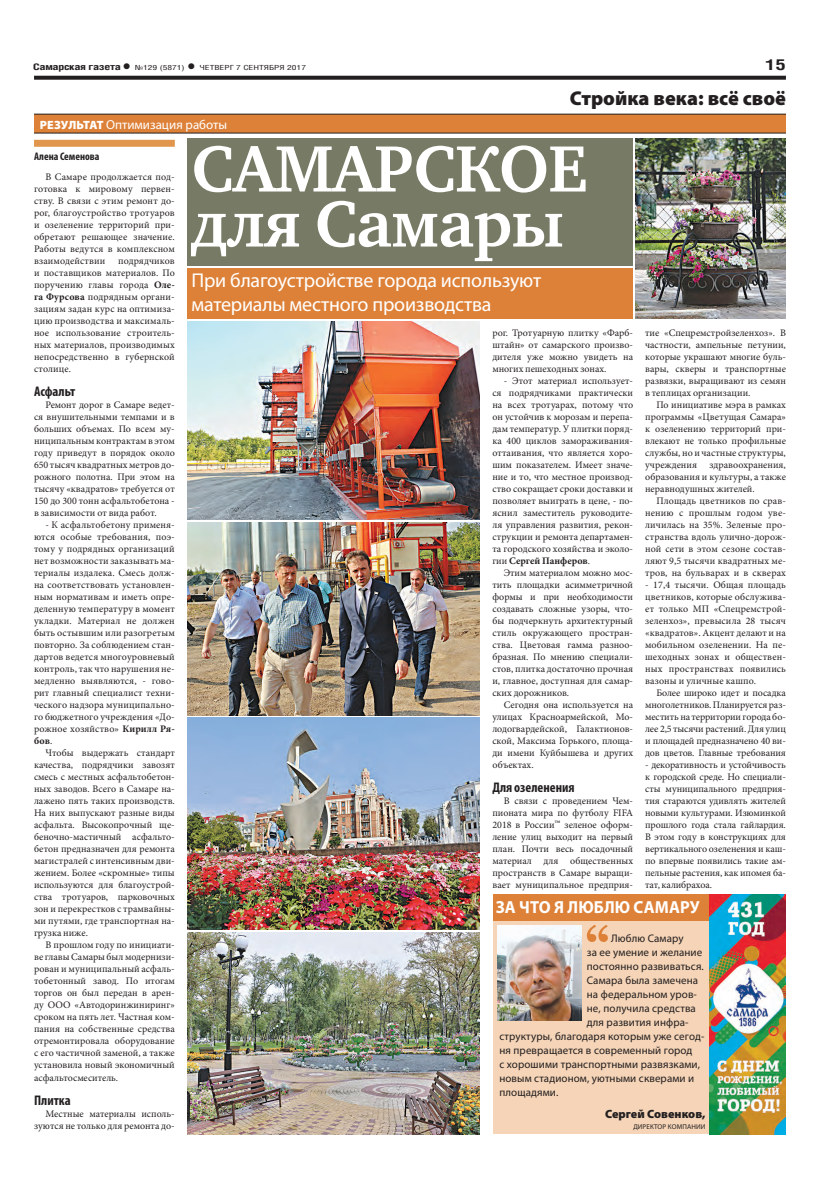
<style>
.page{position:relative;width:820px;height:1191px;background:#fff}
.page>*{position:absolute;margin:0;border:0;box-sizing:border-box;transform-origin:0 0}
.заголовок{font:700 67px/55px "Charter C";letter-spacing:-.01em;color:#fff}
.подзаголовок{font:20px/24px "Myriad Pro";letter-spacing:-.01em;color:#fff}
.рубрика{font:900 20px "Myriad Pro";color:#231f20}
.рубрика-2{font:700 17.5px "Myriad Pro";letter-spacing:.01em;color:#fff;scale:.95 1}
.t1{font:700 15px "Helios Cond";color:#231f20;scale:1.4 1}
.ЗАГ_в_ТЕКСТЕ{font:700 condensed 14px "Myriad Pro";color:#231f20}
.надзаголовок{font:13px "Myriad Pro";color:#fff}
.мнение_имя_без_линии{font:900 12px "Myriad Pro";color:#231f20}
.круглый_стол_тема{font:11px "Myriad Pro";letter-spacing:.01em;color:#231f20}
.АВТОР_цвет{font:700 condensed 11px "Myriad Pro";color:#231f20}
.ОСНОВНОЙ{font:10px/12px "Minion Pro";color:#231f20;text-align:justify}
.t2{font:700 9px "Helios Cond";letter-spacing:-.02em;color:#231f20;scale:1.4 1}
.t3{font:7px "Helios Cond";color:#231f20;scale:1.4 1}
.мнение_имя_без_линии-2{font:7px "Myriad Pro";letter-spacing:.02em;color:#231f20}
.s1{font-size:16px}
.s2{font-weight:700;font-size:16px}
.s3{font-weight:900;font-size:12px}
.s4{font-weight:700}
.s5{font-size:13px}
</style>
<div class="page">
<svg style="left:34px;top:76px;width:751px;height:4px;background:#322f2f"></svg>
<div style="left:34px;top:140px;width:141px;height:7px;background:#e0974d"></div>
<div style="left:34px;top:114px;width:751px;height:19px;background:#de8138"></div>
<hr style="left:34px;top:114px;width:751px;height:1px;background:#231f20">
<hr style="left:34px;top:133px;width:751px;height:1px;background:#231f20">
<div style="left:187px;top:138px;width:445px;height:127px;background:#777a65"></div>
<div style="left:187px;top:268px;width:445px;height:51px;background:#de8138"></div>
<div style="left:493px;top:894px;width:292px;height:240px;background:#f5d4b7"></div>
<div style="left:493px;top:894px;width:216px;height:26px;background:#de8138"></div>
<img style="left:709px;top:894px;width:76px;height:240px">
<img style="left:497px;top:925px;width:84px;height:95px">
<img style="left:187px;top:933px;width:292px;height:201px">
<img style="left:187px;top:321px;width:292px;height:199px">
<img style="left:635px;top:138px;width:150px;height:181px">
<img style="left:187px;top:522px;width:292px;height:193px">
<img style="left:187px;top:717px;width:292px;height:212px">
<svg style="left:586px;top:925px;width:21px;height:17px"></svg>
<p class="t2" style="left:33px;top:61px;width:71px">Самарская газета<span class="s1">•</span></p>
<p class="t3" style="left:135px;top:63px;width:124px">№129 (5871) <span class="s2">•</span> ЧЕТВЕРГ 7 СЕНТЯБРЯ 2017</p>
<p class="t1" style="left:765px;top:55px;width:16px">15</p>
<p class="рубрика" style="left:569px;top:87px;width:218px">Стройка века: всё своё</p>
<p class="заголовок" style="left:191px;top:142px;width:397px">САМАРСКОЕ для Самары</p>
<p class="подзаголовок" style="left:191px;top:268px;width:351px">При благоустройстве города используют материалы местного производства</p>
<p class="надзаголовок" style="left:40px;top:116px;width:189px"><span class="s3">РЕЗУЛЬТАТ</span> Оптимизация работы</p>
<p class="АВТОР_цвет" style="left:34px;top:150px;width:67px">Алена Семенова</p>
<p class="ОСНОВНОЙ" style="left:34px;top:171px;width:142px;text-indent:11px">В Самаре продолжается под&shy;готовка к мировому первен&shy;ству. В связи с этим ремонт до&shy;рог, благоустройство тротуаров и озеленение территорий при&shy;обретают решающее значение.<br>Работы ведутся в комплексном взаимодействии</p>
<p class="ОСНОВНОЙ" style="left:34px;top:255px;width:142px;text-indent:84px">подрядчиков и поставщиков материалов. По поручению главы города <span class="s4">Оле&shy;га Фурсова</span> подрядным органи&shy;зациям задан курс на оптимиза&shy;цию производства и максималь&shy;ное использование строитель&shy;ных материалов, производимых непосредственно в губернской столице.</p>
<p class="ЗАГ_в_ТЕКСТЕ" style="left:34px;top:383px;width:43px">Асфальт</p>
<p class="ОСНОВНОЙ" style="left:34px;top:399px;width:142px;text-indent:11px">Ремонт дорог в Самаре ведет&shy;ся внушительными темпами и в больших объемах. По всем му&shy;ниципальным контрактам в этом году приведут в порядок около 650 тысяч квадратных метров до&shy;рожного полотна. При этом на тысячу «квадратов» требуется от 150 до 300 тонн асфальтобетона - в зависимости от вида работ.</p>
<p class="ОСНОВНОЙ" style="left:34px;top:519px;width:142px;text-indent:11px">- К асфальтобетону применя&shy;ются особые требования, поэ&shy;тому у подрядных организаций нет возможности заказывать ма&shy;териалы издалека. Смесь долж&shy;на соответствовать установлен&shy;ным нормативам и иметь опре&shy;деленную температуру в момент укладки. Материал не должен быть остывшим или разогретым повторно. За соблюдением стан&shy;дартов ведется многоуровневый контроль, так что нарушения не&shy;медленно выявляются, - гово&shy;рит главный специалист техни&shy;ческого надзора муниципально&shy;го бюджетного учреждения «До&shy;рожное хозяйство» <span class="s4">Кирилл Ря&shy;бов</span>.</p>
<p class="ОСНОВНОЙ" style="left:34px;top:747px;width:142px;text-indent:11px">Чтобы выдержать стандарт качества, подрядчики завозят смесь с местных асфальтобетон&shy;ных заводов. Всего в Самаре на&shy;лажено пять таких производств.<br>На них выпускают разные виды асфальта. Высокопрочный ще&shy;беночно-мастичный асфальто&shy;бетон предназначен для ремонта магистралей с интенсивным дви&shy;жением. Более «скромные» типы используются для благоустрой&shy;ства тротуаров, парковочных зон и перекрестков с трамвайны&shy;ми путями, где транспортная на&shy;грузка ниже.</p>
<p class="ОСНОВНОЙ" style="left:34px;top:939px;width:142px;text-indent:11px">В прошлом году по инициати&shy;ве главы Самары был модернизи&shy;рован и муниципальный асфаль&shy;тобетонный завод. По итогам торгов он был передан в арен&shy;ду ООО «Автодоринжиниринг» сроком на пять лет. Частная ком&shy;пания на собственные средства отремонтировала оборудование с его частичной заменой, а также установила новый экономичный асфальтосмеситель.</p>
<p class="ЗАГ_в_ТЕКСТЕ" style="left:34px;top:1091px;width:38px">Плитка</p>
<p class="ОСНОВНОЙ" style="left:34px;top:1107px;width:142px;text-align:right">Местные материалы исполь&shy;зуются не только для ремонта до-</p>
<p class="ОСНОВНОЙ" style="left:492px;top:327px;width:142px">рог. Тротуарную плитку «Фарб&shy;штайн» от самарского произво&shy;дителя уже можно увидеть на многих пешеходных зонах.</p>
<p class="ОСНОВНОЙ" style="left:492px;top:375px;width:142px;text-indent:11px">- Этот материал использует&shy;ся подрядчиками практически на всех тротуарах, потому что он устойчив к морозам и перепа&shy;дам температур. У плитки поряд&shy;ка 400 циклов замораживания&shy;оттаивания, что является хоро&shy;шим показателем. Имеет значе&shy;ние и то, что местное производ&shy;ство сокращает сроки доставки и позволяет выиграть в цене, - по&shy;яснил заместитель руководите&shy;ля управления развития, рекон&shy;струкции и ремонта департамен&shy;та городского хозяйства и эколо&shy;гии <span class="s4">Сергей Панферов</span>.</p>
<p class="ОСНОВНОЙ" style="left:492px;top:567px;width:142px;text-indent:11px">Этим материалом можно мос&shy;тить площадки асимметричной формы и при необходимости создавать сложные узоры, что&shy;бы подчеркнуть архитектурный стиль окружающего простран&shy;ства. Цветовая гамма разноо&shy;бразная. По мнению специали&shy;стов, плитка достаточно прочная и, главное, доступная для самар&shy;ских дорожников.</p>
<p class="ОСНОВНОЙ" style="left:492px;top:699px;width:142px;text-indent:11px">Сегодня она используется на улицах Красноармейской, Мо&shy;лодогвардейской, Галактионов&shy;ской, Максима Горького, площа&shy;ди имени Куйбышева и других объектах.</p>
<p class="ЗАГ_в_ТЕКСТЕ" style="left:492px;top:779px;width:84px">Для озеленения</p>
<p class="ОСНОВНОЙ" style="left:492px;top:795px;width:142px;text-indent:11px">В связи с проведением Чем&shy;пионата мира по футболу FIFA 2018 в России<span class="s5">™</span> зеленое оформ&shy;ление улиц выходит на первый план. Почти весь посадочный материал для общественных пространств в Самаре выращи&shy;вает муниципальное предприя-</p>
<p class="ОСНОВНОЙ" style="left:645px;top:327px;width:142px">тие «Спецремстройзеленхоз». В частности, ампельные петунии, которые украшают многие буль&shy;вары, скверы и транспортные развязки, выращивают из семян в теплицах организации.</p>
<p class="ОСНОВНОЙ" style="left:645px;top:399px;width:142px;text-indent:11px">По инициативе мэра в рамках программы «Цветущая Самара» к озеленению территорий при&shy;влекают не только профильные службы, но и частные структуры, учреждения здравоохранения, образования и культуры, а также неравнодушных жителей.</p>
<p class="ОСНОВНОЙ" style="left:645px;top:495px;width:142px;text-indent:11px">Площадь цветников по срав&shy;нению с прошлым годом уве&shy;личилась на 35%. Зеленые про&shy;странства вдоль улично-дорож&shy;ной сети в этом сезоне состав&shy;ляют 9,5 тысячи квадратных ме&shy;тров, на бульварах и в скверах</p>
<p class="ОСНОВНОЙ" style="left:645px;top:579px;width:142px">- 17,4 тысячи. Общая площадь цветников, которые обслужива&shy;ет только МП «Спецремстрой&shy;зеленхоз», превысила 28 тысяч «квадратов». Акцент делают и на мобильном озеленении. На пе&shy;шеходных зонах и обществен&shy;ных пространствах появились вазоны и уличные кашпо.</p>
<p class="ОСНОВНОЙ" style="left:645px;top:687px;width:142px;text-indent:11px">Более широко идет и посадка многолетников. Планируется раз&shy;местить на территории города бо&shy;лее 2,5 тысячи растений. Для улиц и площадей предназначено 40 ви&shy;дов цветов. Главные требования</p>
<p class="ОСНОВНОЙ" style="left:645px;top:759px;width:142px">- декоративность и устойчивость к городской среде. Но специали&shy;сты муниципального предприя&shy;тия стараются удивлять жителей новыми культурами. Изюминкой прошлого года стала гайлардия.<br>В этом году в конструкциях для вертикального озеленения и каш&shy;по впервые появились такие ам&shy;пельные растения, как ипомея ба&shy;тат, калибрахоа.</p>
<p class="рубрика-2" style="left:495px;top:895px;width:216px">ЗА ЧТО Я ЛЮБЛЮ САМАРУ</p>
<p class="круглый_стол_тема" style="left:611px;top:931px;width:74px">Люблю Самару</p>
<p class="круглый_стол_тема" style="left:586px;top:945px;width:117px">за ее умение и желание</p>
<p class="круглый_стол_тема" style="left:586px;top:959px;width:118px">постоянно развиваться.</p>
<p class="круглый_стол_тема" style="left:586px;top:973px;width:113px">Самара была замечена</p>
<p class="круглый_стол_тема" style="left:586px;top:987px;width:112px">на федеральном уров-</p>
<p class="круглый_стол_тема" style="left:586px;top:1001px;width:110px">не, получила средства</p>
<p class="круглый_стол_тема" style="left:586px;top:1015px;width:103px">для развития инфра-</p>
<p class="круглый_стол_тема" style="left:499px;top:1029px;width:206px">структуры, благодаря которым уже сегод-</p>
<p class="круглый_стол_тема" style="left:499px;top:1043px;width:194px">ня превращается в современный город</p>
<p class="круглый_стол_тема" style="left:499px;top:1057px;width:202px">с хорошими транспортными развязками,</p>
<p class="круглый_стол_тема" style="left:499px;top:1071px;width:196px">новым стадионом, уютными скверами и</p>
<p class="круглый_стол_тема" style="left:499px;top:1085px;width:60px">площадями.</p>
<p class="мнение_имя_без_линии" style="left:605px;top:1107px;width:102px">Сергей Совенков,</p>
<p class="мнение_имя_без_линии-2" style="left:633px;top:1122px;width:74px">ДИРЕКТОР КОМПАНИИ</p>
</div>
